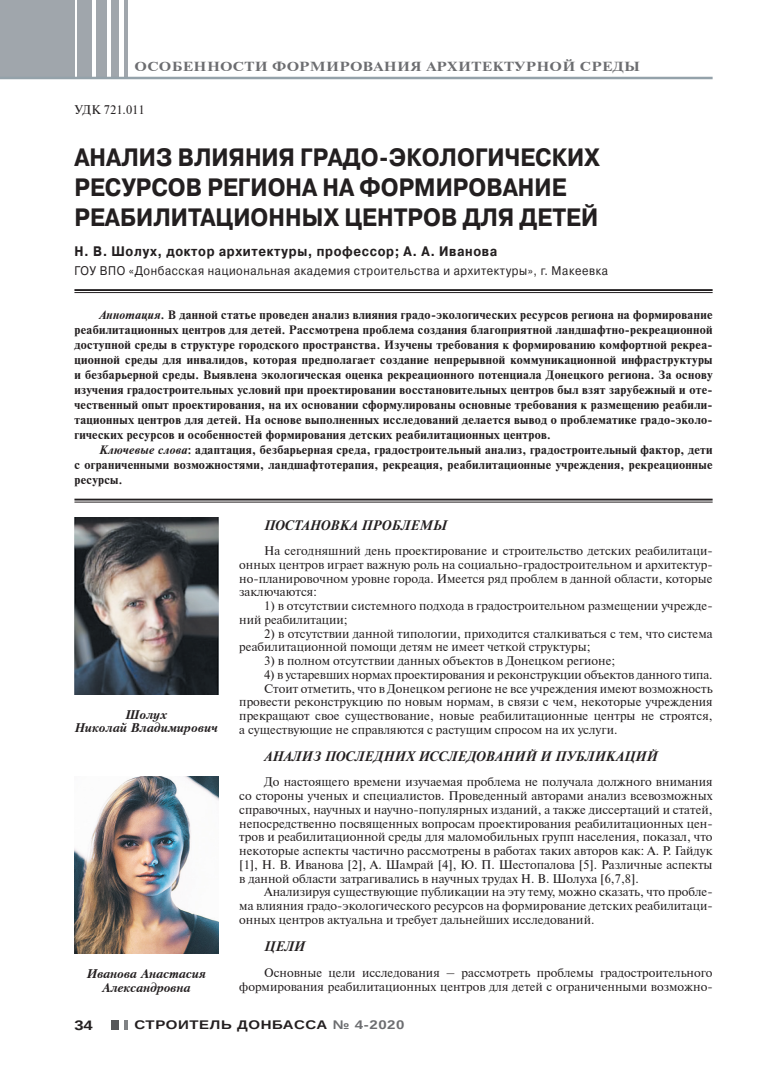
<style>
.page{position:relative;width:780px;height:1088px;background:#fff}
.page>*{position:absolute;margin:0;border:0;box-sizing:border-box;transform-origin:0 0}
.заголовок{font:700 25px/30px "Pragmatica C";color:#231f20;scale:.9 1}
.подзаголовок{font:italic 700 13.75px "Newton C";letter-spacing:.03em;color:#231f20}
.автор{font:700 13.75px "Pragmatica C";letter-spacing:.05em;color:#231f20;scale:.9 1}
.t1{font:700 13.75px "Arimo";color:#231f20;scale:1.2 1}
.колонтитул{font:700 13.12px "Newton C";letter-spacing:.03em;color:#6c6d70;scale:1.2 1}
.основной{font:12.5px/13.8px "Newton C";color:#231f20;text-align:justify}
.организация{font:12.5px "Pragmatica C";letter-spacing:.05em;color:#231f20;scale:.9 1}
.подпись_автор{font:italic 700 12.5px/13.8px "Petersburg CTT";letter-spacing:-.01em;color:#231f20;text-align:center}
.t2{font:700 12.5px "Arimo";letter-spacing:.04em;color:#231f20;scale:1.2 1}
.удк{font:12.5px "Newton C";color:#231f20}
.аннотация{font:700 12.12px/15px "Newton C";letter-spacing:.025em;color:#231f20}
.ключ_слова{font:700 12.12px/15.1px "Newton C";letter-spacing:.025em;color:#231f20;text-align:justify}
.s1{font-style:italic}
.s2{color:#6c6d70}
</style>
<div class="page">
<div style="left:0;top:0;width:74px;height:78px;background:#a0a6ac"></div>
<div style="left:78px;top:0;width:14px;height:78px;background:#a0a6ac"></div>
<div style="left:96px;top:0;width:11px;height:78px;background:#a0a6ac"></div>
<div style="left:111px;top:0;width:7px;height:78px;background:#a0a6ac"></div>
<hr style="left:124px;top:0;width:3px;height:78px;background:#a0a6ac">
<div style="left:111px;top:1020px;width:7px;height:9px;background:#57585a"></div>
<svg style="left:124px;top:1020px;width:3px;height:9px"></svg>
<hr style="left:0;top:77px;width:712px;height:2px;background:#94a2aa">
<hr style="left:74px;top:289px;width:638px;height:2px;background:#231f20">
<hr style="left:74px;top:292px;width:638px;height:1px;background:#231f20">
<hr style="left:74px;top:499px;width:638px;height:1px;background:#231f20">
<hr style="left:74px;top:502px;width:638px;height:1px;background:#231f20">
<img style="left:74px;top:517px;width:144px;height:177px">
<img style="left:74px;top:776px;width:144px;height:177px">
<p class="колонтитул" style="left:134px;top:59px;width:423px">ОСОБЕННОСТИ ФОРМИРОВАНИЯ АРХИТЕКТУРНОЙ СРЕДЫ</p>
<p class="удк" style="left:74px;top:103px;width:72px">УДК 721.011</p>
<p class="заголовок" style="left:74px;top:143px;width:585px">АНАЛИЗ ВЛИЯНИЯ ГРАДО-ЭКОЛОГИЧЕСКИХ<br>РЕСУРСОВ РЕГИОНА НА ФОРМИРОВАНИЕ<br>РЕАБИЛИТАЦИОННЫХ ЦЕНТРОВ ДЛЯ ДЕТЕЙ</p>
<p class="автор" style="left:74px;top:244px;width:471px">Н. В. Шолух, доктор архитектуры, профессор; А. А. Иванова</p>
<p class="организация" style="left:74px;top:264px;width:594px">ГОУ ВПО «Донбасская национальная академия строительства и архитектуры», г. Макеевка</p>
<p class="аннотация" style="left:74px;top:307px;width:639px;text-indent:25px"><span class="s1">Аннотация</span>. В данной статье проведен анализ влияния градо-экологических ресурсов региона на формирование реабилитационных центров для детей. Рассмотрена проблема создания благоприятной ландшафтно-рекреационной доступной среды в структуре городского пространства. Изучены требования к формированию комфортной рекреа&shy;ционной среды для инвалидов, которая предполагает создание непрерывной коммуникационной инфраструктуры и безбарьерной среды. Выявлена экологическая оценка рекреационного потенциала Донецкого региона. За основу изучения градостроительных условий при проектировании восстановительных центров был взят зарубежный и оте&shy;чественный опыт проектирования, на их основании сформулированы основные требования к размещению реабили&shy;тационных центров для детей. На основе выполненных исследований делается вывод о проблематике градо-эколо&shy;гических ресурсов и особенностей формирования детских реабилитационных центров.</p>
<p class="ключ_слова" style="left:74px;top:442px;width:639px;text-indent:25px"><span class="s1">Ключевые слова</span>: адаптация, безбарьерная среда, градостроительный анализ, градостроительный фактор, дети с ограниченными возможностями, ландшафтотерапия, рекреация, реабилитационные учреждения, рекреационные ресурсы.</p>
<p class="подзаголовок" style="left:264px;top:517px;width:184px">ПОСТАНОВКА ПРОБЛЕМЫ</p>
<p class="основной" style="left:239px;top:544px;width:475px;text-indent:25px">На сегодняшний день проектирование и строительство детских реабилитаци&shy;онных центров играет важную роль на социально-градостроительном и архитектур&shy;но-планировочном уровне города. Имеется ряд проблем в данной области, которые заключаются:</p>
<p class="основной" style="left:239px;top:599px;width:475px;text-indent:25px">1) в отсутствии системного подхода в градостроительном размещении учрежде&shy;ний реабилитации;</p>
<p class="основной" style="left:239px;top:626px;width:475px;text-indent:25px">2) в отсутствии данной типологии, приходится сталкиваться с тем, что система реабилитационной помощи детям не имеет четкой структуры;</p>
<p class="основной" style="left:264px;top:654px;width:353px">3) в полном отсутствии данных объектов в Донецком регионе;</p>
<p class="основной" style="left:264px;top:668px;width:450px">4) в устаревших нормах проектирования и реконструкции объектов данного типа.</p>
<p class="основной" style="left:239px;top:681px;width:475px;text-indent:25px">Стоит отметить, что в Донецком регионе не все учреждения имеют возможность провести реконструкцию по новым нормам, в связи с чем, некоторые учреждения прекращают свое существование, новые реабилитационные центры не строятся, а существующие не справляются с растущим спросом на их услуги.</p>
<p class="подзаголовок" style="left:264px;top:749px;width:394px">АНАЛИЗ ПОСЛЕДНИХ ИССЛЕДОВАНИЙ И ПУБЛИКАЦИЙ</p>
<p class="основной" style="left:239px;top:775px;width:475px;text-indent:25px">До настоящего времени изучаемая проблема не получала должного внимания со стороны ученых и специалистов. Проведенный авторами анализ всевозможных справочных, научных и научно-популярных изданий, а также диссертаций и статей, непосредственно посвященных вопросам проектирования реабилитационных цен&shy;тров и реабилитационной среды для маломобильных групп населения, показал, что некоторые аспекты частично рассмотрены в работах таких авторов как: А. Р. Гайдук [1], Н. В. Иванова [2], А. Шамрай [4], Ю. П. Шестопалова [5]. Различные аспекты в данной области затрагивались в научных трудах Н. В. Шолуха [6,7,8].</p>
<p class="основной" style="left:239px;top:885px;width:475px;text-indent:25px">Анализируя существующие публикации на эту тему, можно сказать, что пробле&shy;ма влияния градо-экологического ресурсов на формирование детских реабилитаци&shy;онных центров актуальна и требует дальнейших исследований.</p>
<p class="подзаголовок" style="left:264px;top:939px;width:42px">ЦЕЛИ</p>
<p class="основной" style="left:239px;top:965px;width:475px;line-height:14.1px;text-align:right">Основные цели исследования – рассмотреть проблемы градостроительного формирования реабилитационных центров для детей с ограниченными возможно-</p>
<p class="подпись_автор" style="left:75px;top:707px;width:144px">Шолух<br>Николай Владимирович</p>
<p class="подпись_автор" style="left:87px;top:966px;width:120px">Иванова Анастасия<br>Александровна</p>
<p class="t1" style="left:74px;top:1016px;width:17px">34</p>
<p class="t2" style="left:134px;top:1016px;width:226px">СТРОИТЕЛЬ ДОНБАССА <span class="s2">№ 4-2020</span></p>
</div>
